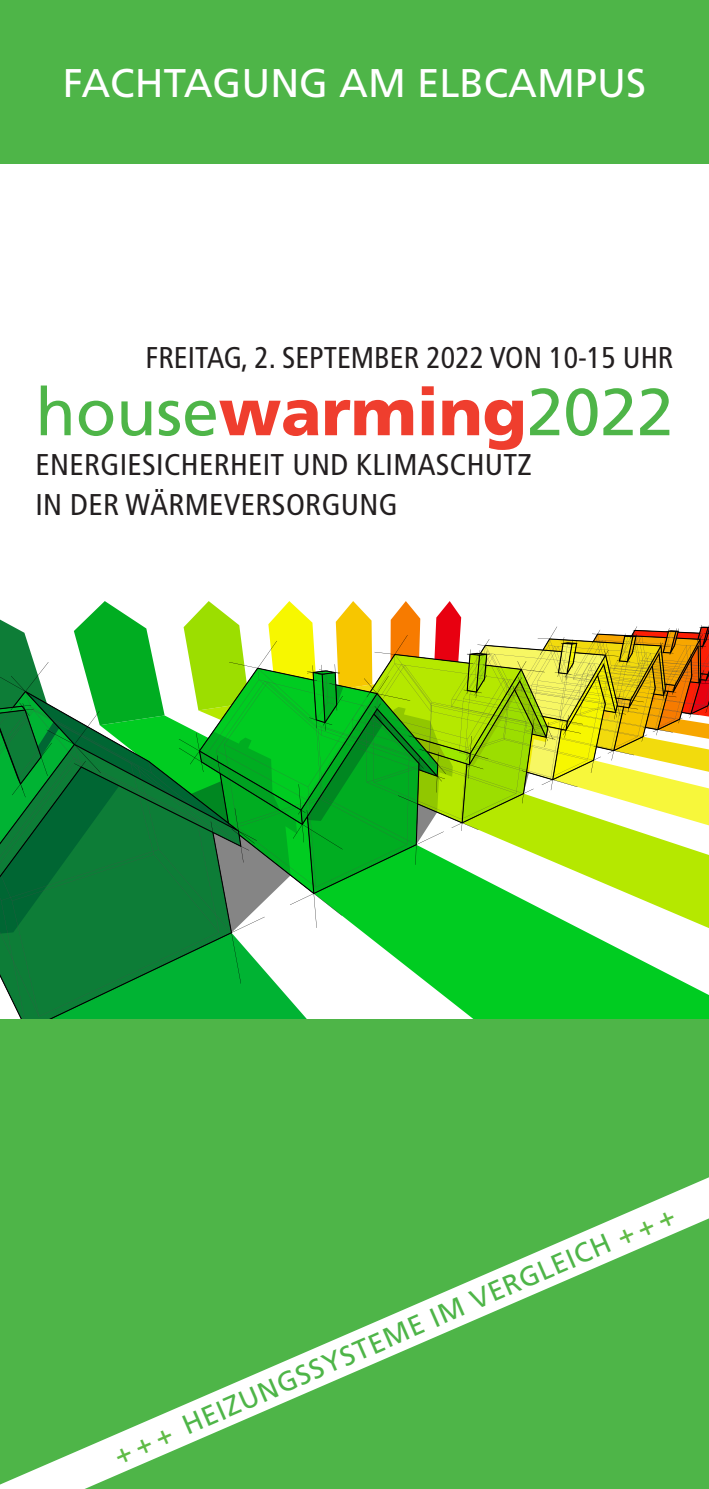
<style>
.page{position:relative;width:709px;height:1489px;background:#fff}
.page>*{position:absolute;margin:0;border:0;box-sizing:border-box;transform-origin:0 0}
.t1{font:66.25px "Frutiger LT Std";color:#4eb548}
.t2{font:40px "Frutiger LT Std";color:#fff}
.t3{font:condensed 30px/40px "Frutiger LT Std";letter-spacing:.01em;color:#231f20}
.t4{font:27.5px "Frutiger LT Std";color:#4eb548}
.s1{font-weight:900;color:#ef3e2e}
.s2{color:#60bb46}
</style>
<div class="page">
<svg style="left:0;top:601px;width:462px;height:23px"></svg>
<svg style="left:0;top:624px;width:709px;height:395px"></svg>
<div style="left:0;top:1019px;width:709px;height:469px;background:#4eb548"></div>
<svg style="left:0;top:1177px;width:709px;height:311px"></svg>
<div style="left:0;top:0;width:709px;height:163px;background:#4eb548"></div>
<h2 class="t2" style="left:63px;top:59px;width:584px">FACHTAGUNG AM ELBCAMPUS</h2>
<p class="t3" style="left:146px;top:337px;width:529px">FREITAG, 2. SEPTEMBER 2022 VON 10-15 UHR</p>
<h1 class="t1" style="left:35px;top:373px;width:639px">house<span class="s1">warming</span>2022</h1>
<p class="t3" style="left:35px;top:445px;width:498px">ENERGIESICHERHEIT UND KLIMASCHUTZ<br>IN DER WÄRMEVERSORGUNG</p>
<p class="t4" style="left:108px;top:1438px;width:610px;rotate:-23deg"><span class="s2">+ + +</span> HEIZUNGSSYSTEME IM VERGLEICH <span class="s2">+ + +</span></p>
</div>
